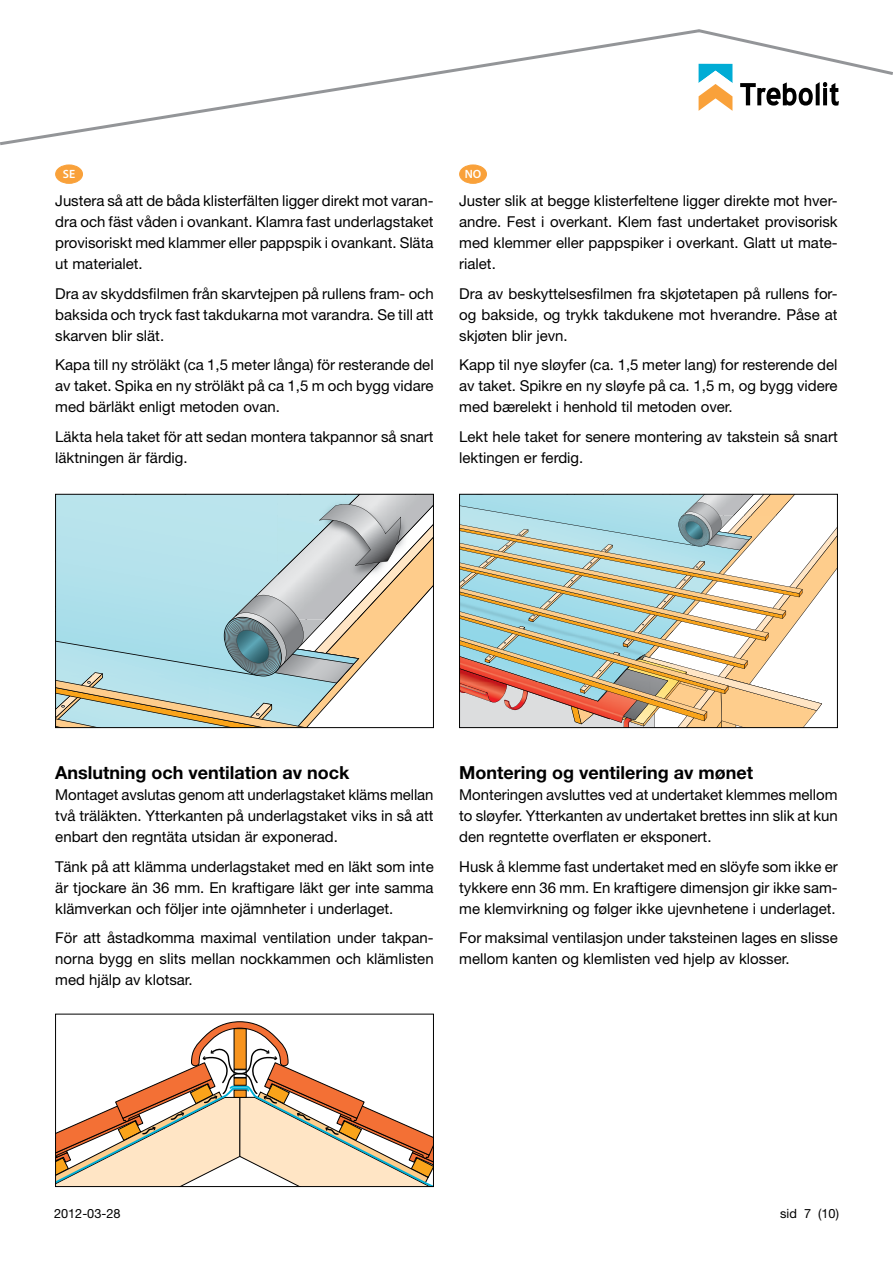
<style>
.page{position:relative;width:893px;height:1263px;background:#fff}
.page>*{position:absolute;margin:0;border:0;box-sizing:border-box;transform-origin:0 0}
.t1{font:700 18px "Helvetica Neue LT Std";color:#000}
.t2{font:15px/21px "Helvetica Neue LT Std";color:#000;text-align:justify}
.t3{font:12.75px "Helvetica Neue LT Std";color:#000}
.t4{font:600 12px "Myriad Pro";color:#fff}
</style>
<div class="page">
<svg style="left:0;top:30px;width:695px;height:116px"></svg>
<svg style="left:695px;top:29px;width:198px;height:82px"></svg>
<svg style="left:461px;top:496px;width:375px;height:230px"></svg>
<div style="left:459px;top:494px;width:379px;height:234px;border:1px solid #000"></div>
<svg style="left:57px;top:496px;width:375px;height:102px;background:#bdd8db"></svg>
<svg style="left:57px;top:598px;width:366px;height:128px"></svg>
<div style="left:55px;top:494px;width:379px;height:234px;border:1px solid #000"></div>
<svg style="left:57px;top:1021px;width:375px;height:164px"></svg>
<div style="left:55px;top:1014px;width:379px;height:173px;border:1px solid #000"></div>
<div style="left:56px;top:165px;width:27px;height:18px;background:#f9a13a;border-radius:50%"></div>
<div style="left:55px;top:165px;width:28px;height:19px;border:1px solid #f9a13a;border-radius:50%"></div>
<div style="left:460px;top:165px;width:26px;height:18px;background:#f9a13a;border-radius:50%"></div>
<div style="left:459px;top:165px;width:28px;height:19px;border:1px solid #f9a13a;border-radius:50%"></div>
<p class="t4" style="left:63px;top:167px;width:14px">SE</p>
<p class="t4" style="left:465px;top:167px;width:18px">NO</p>
<p class="t2" style="left:55px;top:190px;width:380px">Justera så att de båda klisterfälten ligger direkt mot varan&shy;dra och fäst våden i ovankant. Klamra fast underlagstaket provisoriskt med klammer eller pappspik i ovankant. Släta ut materialet.</p>
<p class="t2" style="left:55px;top:283px;width:380px">Dra av skyddsfilmen från skarvtejpen på rullens fram- och baksida och tryck fast takdukarna mot varandra. Se till att skarven blir slät.</p>
<p class="t2" style="left:55px;top:354px;width:380px">Kapa till ny ströläkt (ca 1,5 meter långa) för resterande del av taket. Spika en ny ströläkt på ca 1,5 m och bygg vidare med bärläkt enligt metoden ovan.</p>
<p class="t2" style="left:55px;top:426px;width:380px">Läkta hela taket för att sedan montera takpannor så snart läktningen är färdig.</p>
<p class="t2" style="left:459px;top:190px;width:380px">Juster slik at begge klisterfeltene ligger direkte mot hver&shy;andre. Fest i overkant. Klem fast undertaket provisorisk med klemmer eller pappspiker i overkant. Glatt ut mate&shy;rialet.</p>
<p class="t2" style="left:459px;top:283px;width:380px">Dra av beskyttelsesfilmen fra skjøtetapen på rullens for&shy;og bakside, og trykk takdukene mot hverandre. Påse at skjøten blir jevn.</p>
<p class="t2" style="left:459px;top:354px;width:380px">Kapp til nye sløyfer (ca. 1,5 meter lang) for resterende del av taket. Spikre en ny sløyfe på ca. 1,5 m, og bygg videre med bærelekt i henhold til metoden over.</p>
<p class="t2" style="left:459px;top:426px;width:380px">Lekt hele taket for senere montering av takstein så snart lektingen er ferdig.</p>
<p class="t1" style="left:55px;top:761px;width:296px">Anslutning och ventilation av nock</p>
<p class="t2" style="left:55px;top:784px;width:380px">Montaget avslutas genom att underlagstaket kläms mellan två träläkten. Ytterkanten på underlagstaket viks in så att enbart den regntäta utsidan är exponerad.</p>
<p class="t2" style="left:55px;top:855px;width:380px">Tänk på att klämma underlagstaket med en läkt som inte är tjockare än 36 mm. En kraftigare läkt ger inte samma klämverkan och följer inte ojämnheter i underlaget.</p>
<p class="t2" style="left:55px;top:927px;width:380px">För att åstadkomma maximal ventilation under takpan&shy;norna bygg en slits mellan nockkammen och klämlisten med hjälp av klotsar.</p>
<p class="t1" style="left:459px;top:761px;width:295px">Montering og ventilering av mønet</p>
<p class="t2" style="left:459px;top:784px;width:380px">Monteringen avsluttes ved at undertaket klemmes mellom to sløyfer. Ytterkanten av undertaket brettes inn slik at kun den regntette overflaten er eksponert.</p>
<p class="t2" style="left:459px;top:855px;width:380px">Husk å klemme fast undertaket med en slöyfe som ikke er tykkere enn 36 mm. En kraftigere dimensjon gir ikke sam&shy;me klemvirkning og følger ikke ujevnhetene i underlaget.</p>
<p class="t2" style="left:459px;top:927px;width:380px">For maksimal ventilasjon under taksteinen lages en slisse mellom kanten og klemlisten ved hjelp av klosser.</p>
<p class="t3" style="left:54px;top:1206px;width:68px">2012-03-28</p>
<p class="t3" style="left:780px;top:1206px;width:60px">sid 7 (10)</p>
</div>
